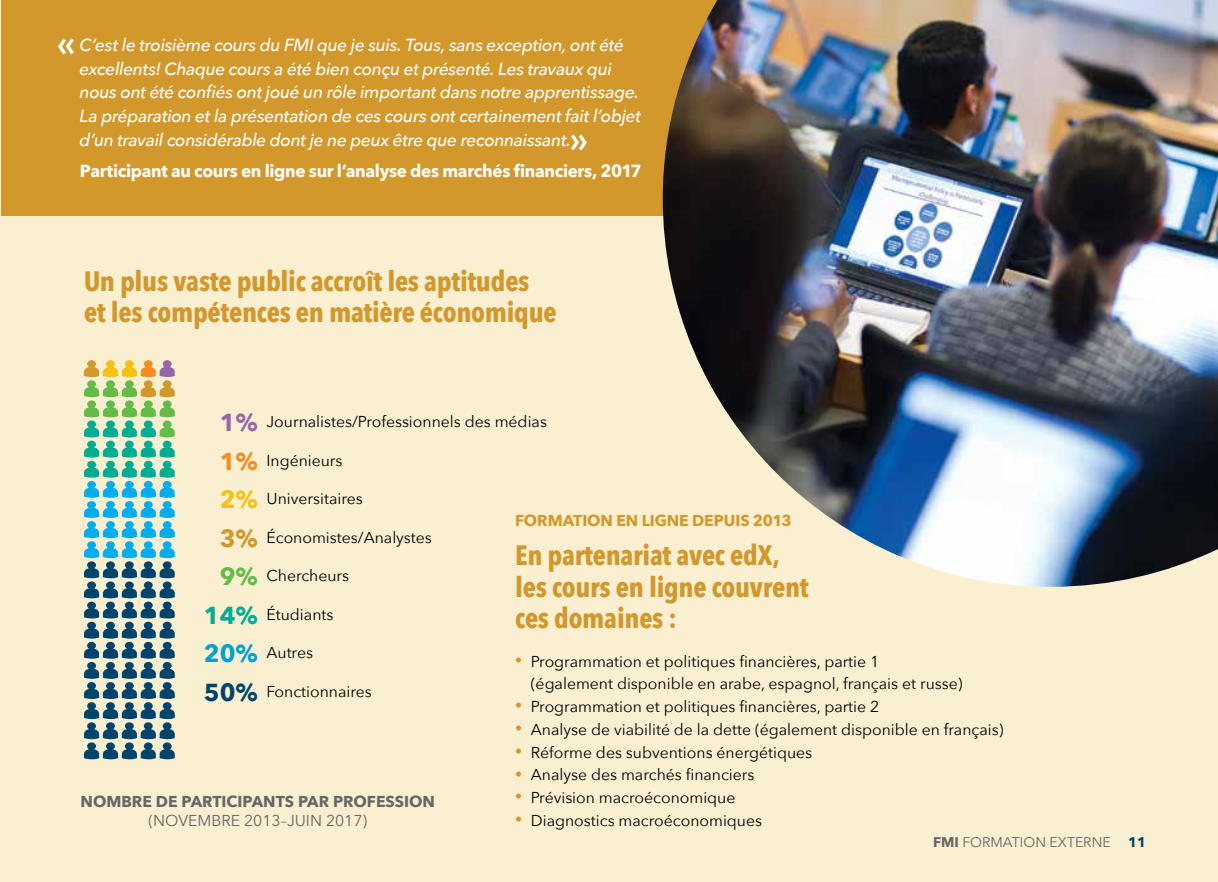
<style>
.page{position:relative;width:1218px;height:882px;background:#fff}
.page>*{position:absolute;margin:0;border:0;box-sizing:border-box;transform-origin:0 0}
.t1{font:700 28px/31.5px "Avenir Next Condensed";letter-spacing:-.01em;color:#d2982b}
.t2{font:700 24.5px "Avenir Next";color:#00ac92}
.t3{font:700 24.5px "Avenir Next";color:#00a1d7}
.t4{font:700 24.5px "Avenir Next";color:#00436c}
.t5{font:700 24.5px "Avenir Next";color:#9766a9}
.t6{font:700 24.5px "Avenir Next";color:#f68b1f}
.t7{font:700 24.5px "Avenir Next";color:#f6c115}
.t8{font:700 24.5px "Avenir Next";color:#d2982b}
.t9{font:700 24.5px "Avenir Next";color:#63bc47}
.t10{font:italic 500 17.5px/23.6px "Avenir Next";letter-spacing:-.02em;color:#fff}
.t11{font:700 17.5px "Avenir Next";letter-spacing:-.02em;color:#fff}
.t12{font:15.75px/22.8px "Avenir Next";color:#000}
.t13{font:700 15.75px "Avenir Next";color:#656665}
.t14{font:700 15.75px "Avenir Next";letter-spacing:-.005em;color:#d2982b}
.t15{font:15.75px "Avenir Next";color:#656665}
.t16{font:14px "Avenir Next";color:#656665}
.s1{font-weight:600;font-style:normal;font-size:35px}
.s2{font-size:14px;color:#d2982b}
.s3{font-weight:700}
.s4{font-weight:700;color:#00436c}
</style>
<div class="page">
<div style="left:1px;top:0;width:1217px;height:882px;background:#faefd1"></div>
<div style="left:1px;top:0;width:772px;height:216px;background:#d2982b"></div>
<svg style="left:84px;top:360px;width:91px;height:399px"></svg>
<img style="left:663px;top:0;width:555px;height:587px">
<p class="t10" style="left:80px;top:33px;width:563px;text-indent:-23px"><span class="s1">«</span> C’est le troisième cours du FMI que je suis. Tous, sans exception, ont été excellents! Chaque cours a été bien conçu et présenté. Les travaux qui nous ont été confiés ont joué un rôle important dans notre apprentissage.<br>La préparation et la présentation de ces cours ont certainement fait l’objet d’un travail considérable dont je ne peux être que reconnaissant.<span class="s1">»</span></p>
<p class="t11" style="left:80px;top:156px;width:563px">Participant au cours en ligne sur l’analyse des marchés financiers, 2017</p>
<h1 class="t1" style="left:84px;top:265px;width:474px">Un plus vaste public accroît les aptitudes et les compétences en matière économique</h1>
<h2 class="t5" style="left:220px;top:402px;width:40px">1%</h2>
<h2 class="t6" style="left:220px;top:440px;width:40px">1%</h2>
<h2 class="t7" style="left:220px;top:479px;width:40px">2%</h2>
<h2 class="t8" style="left:220px;top:517px;width:40px">3%</h2>
<h2 class="t9" style="left:220px;top:556px;width:40px">9%</h2>
<h2 class="t2" style="left:204px;top:594px;width:55px">14%</h2>
<h2 class="t3" style="left:204px;top:633px;width:55px">20%</h2>
<h2 class="t4" style="left:204px;top:671px;width:55px">50%</h2>
<p class="t12" style="left:266px;top:410px;width:282px">Journalistes/Professionnels des médias</p>
<p class="t12" style="left:266px;top:448px;width:78px">Ingénieurs</p>
<p class="t12" style="left:266px;top:487px;width:98px">Universitaires</p>
<p class="t12" style="left:266px;top:525px;width:167px">Économistes/Analystes</p>
<p class="t12" style="left:266px;top:564px;width:84px">Chercheurs</p>
<p class="t12" style="left:266px;top:602px;width:68px">Étudiants</p>
<p class="t12" style="left:266px;top:641px;width:48px">Autres</p>
<p class="t12" style="left:266px;top:679px;width:107px">Fonctionnaires</p>
<p class="t14" style="left:515px;top:507px;width:278px">FORMATION EN LIGNE DEPUIS 2013</p>
<h1 class="t1" style="left:515px;top:539px;width:295px">En partenariat avec edX, les cours en ligne couvrent ces domaines :</h1>
<p class="t12" style="left:531px;top:649px;width:433px;text-indent:-16px"><span class="s2">•</span> Programmation et politiques financières, partie 1 (également disponible en arabe, espagnol, français et russe)</p>
<p class="t12" style="left:515px;top:695px;width:366px"><span class="s2">•</span> Programmation et politiques financières, partie 2</p>
<p class="t12" style="left:515px;top:717px;width:490px"><span class="s2">•</span> Analyse de viabilité de la dette (également disponible en français)</p>
<p class="t12" style="left:515px;top:740px;width:299px"><span class="s2">•</span> Réforme des subventions énergétiques</p>
<p class="t12" style="left:515px;top:763px;width:241px"><span class="s2">•</span> Analyse des marchés financiers</p>
<p class="t12" style="left:515px;top:786px;width:222px"><span class="s2">•</span> Prévision macroéconomique</p>
<p class="t12" style="left:515px;top:808px;width:248px"><span class="s2">•</span> Diagnostics macroéconomiques</p>
<p class="t13" style="left:81px;top:788px;width:356px">NOMBRE DE PARTICIPANTS PAR PROFESSION</p>
<p class="t15" style="left:148px;top:808px;width:220px">(NOVEMBRE 2013–JUIN 2017)</p>
<p class="t16" style="left:933px;top:830px;width:215px"><span class="s3">FMI</span> FORMATION EXTERNE <span class="s4">11</span></p>
</div>
